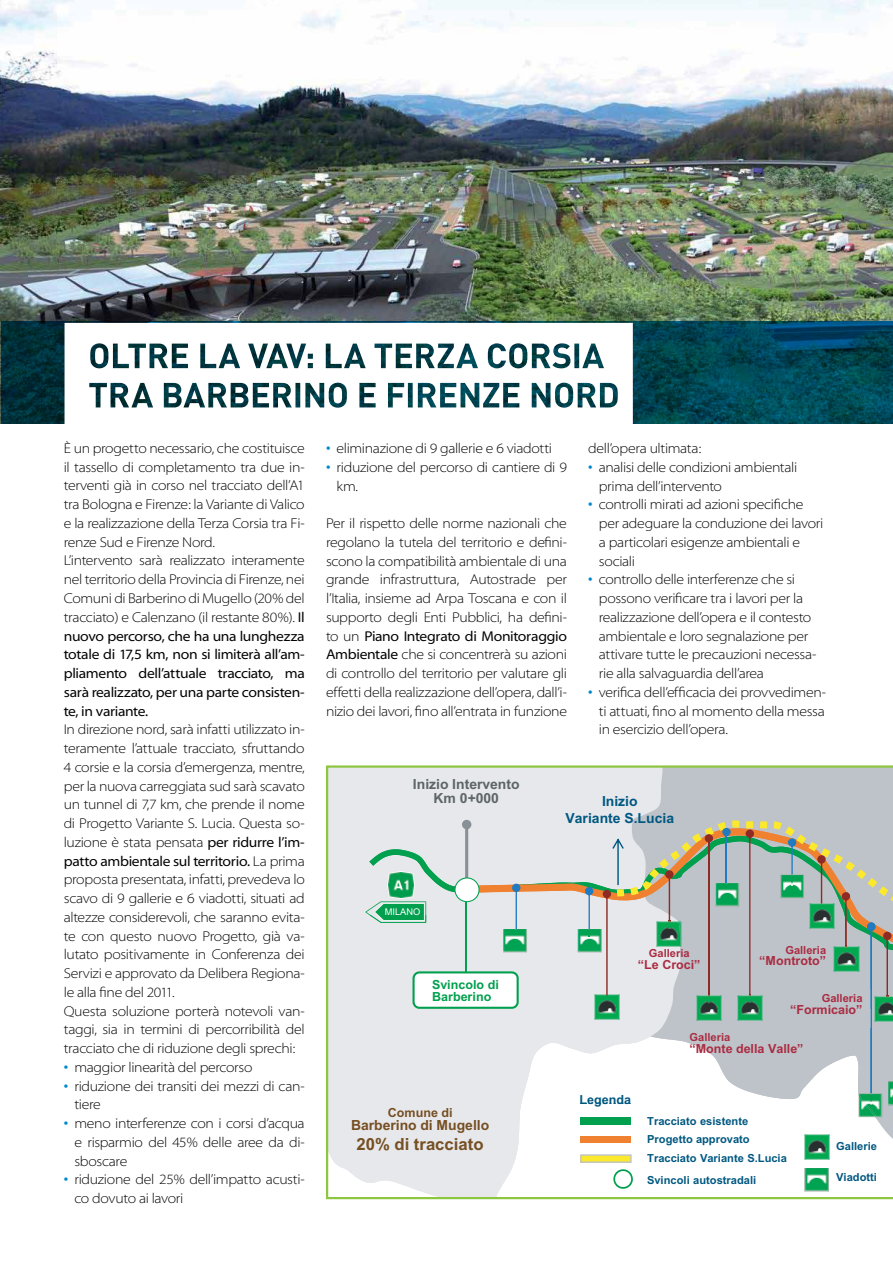
<style>
.page{position:relative;width:893px;height:1263px;background:#fff}
.page>*{position:absolute;margin:0;border:0;box-sizing:border-box;transform-origin:0 0}
.t1{font:700 16.65px "Arial";color:#764f23}
.t2{font:14.25px/18.8px "Myriad MM 215 700";letter-spacing:-.025em;color:#000}
.t3{font:14.25px/18.8px "Myriad MM 400 700";letter-spacing:-.025em;color:#000;text-align:justify}
.t4{font:700 13.95px/16.8px "Arial";color:#005881;text-align:center}
.t5{font:700 13.95px/13.4px "Arial";color:#5d6567;text-align:center}
.t6{font:700 13.95px "Arial";color:#764f23}
.t7{font:700 12.6px "Arial";color:#aa2c42}
.t8{font:700 12.6px/12px "Arial";color:#00a04e}
.t9{font:700 12.6px "Arial";color:#764f23}
.t10{font:700 12.6px "Arial";color:#005881}
.t11{font:700 11.1px/18.5px "Arial";color:#005881}
.t12{font:700 11.1px "Arial";color:#aa2c42}
.t13{font:9.3px "Arial";color:#fff}
.s1{font-family:"Myriad MM 400 700"}
.s2{font-family:"Myriad MM 215 700"}
.s3{font-family:"Myriad MM 565 600";color:#0089cf}
</style>
<div class="page">
<svg style="left:326px;top:765px;width:567px;height:434px"></svg>
<img style="left:0;top:0;width:893px;height:423px">
<svg style="left:1px;top:321px;width:892px;height:102px;background:#004250"></svg>
<svg style="left:65px;top:323px;width:568px;height:101px"></svg>
<p class="t2" style="left:64px;top:439px;width:243px">È un progetto necessario, che costituisce il tassello di completamento tra due in&shy;terventi già in corso nel tracciato dell’A1 tra Bologna e Firenze: la Variante di Valico e la realizzazione della Terza Corsia tra Fi&shy;renze Sud e Firenze Nord.<br>L’intervento sarà realizzato interamente nel territorio della Provincia di Firenze, nei Comuni di Barberino di Mugello (20% del tracciato) e Calenzano (il restante 80%). <span class="s1">Il</span></p>
<p class="t3" style="left:64px;top:627px;width:242px">nuovo percorso, che ha una lunghezza totale di 17,5 km, non si limiterà all’am&shy;pliamento dell’attuale tracciato, ma sarà realizzato, per una parte consisten&shy;te, in variante.</p>
<p class="t2" style="left:64px;top:721px;width:243px;text-align:justify">In direzione nord, sarà infatti utilizzato in&shy;teramente l’attuale tracciato, sfruttando 4 corsie e la corsia d’emergenza, mentre, per la nuova carreggiata sud sarà scavato un tunnel di 7,7 km, che prende il nome di Progetto Variante S. Lucia. Questa so&shy;luzione è stata pensata <span class="s1">per ridurre l’im-</span></p>
<p class="t3" style="left:64px;top:852px;width:242px">patto ambientale sul territorio. <span class="s2">La prima</span></p>
<p class="t2" style="left:64px;top:871px;width:243px">proposta presentata, infatti, prevedeva lo scavo di 9 gallerie e 6 viadotti, situati ad altezze considerevoli, che saranno evita&shy;te con questo nuovo Progetto, già va&shy;lutato positivamente in Conferenza dei Servizi e approvato da Delibera Regiona&shy;le alla fine del 2011.<br>Questa soluzione porterà notevoli van&shy;taggi, sia in termini di percorribilità del tracciato che di riduzione degli sprechi:</p>
<p class="t2" style="left:64px;top:1058px;width:190px"><span class="s3">•</span> maggior linearità del percorso</p>
<p class="t2" style="left:74px;top:1077px;width:232px;text-indent:-11px"><span class="s3">•</span> riduzione dei transiti dei mezzi di can&shy;tiere</p>
<p class="t2" style="left:74px;top:1115px;width:232px;text-align:justify;text-indent:-11px"><span class="s3">•</span> meno interferenze con i corsi d’acqua e risparmio del 45% delle aree da di&shy;sboscare</p>
<p class="t2" style="left:74px;top:1171px;width:232px;text-indent:-11px"><span class="s3">•</span> riduzione del 25% dell’impatto acusti&shy;co dovuto ai lavori</p>
<p class="t2" style="left:326px;top:440px;width:228px"><span class="s3">•</span> eliminazione di 9 gallerie e 6 viadotti</p>
<p class="t2" style="left:337px;top:458px;width:232px;text-indent:-11px"><span class="s3">•</span> riduzione del percorso di cantiere di 9 km.</p>
<p class="t2" style="left:326px;top:515px;width:243px;text-align:justify">Per il rispetto delle norme nazionali che regolano la tutela del territorio e defini&shy;scono la compatibilità ambientale di una grande infrastruttura, Autostrade per l’Italia, insieme ad Arpa Toscana e con il supporto degli Enti Pubblici, ha defini-</p>
<p class="t3" style="left:326px;top:627px;width:242px"><span class="s2">to un</span> Piano I ntegrato di Monitoraggio</p>
<p class="t2" style="left:326px;top:646px;width:243px;text-align:justify"><span class="s1">Ambientale</span> che si concentrerà su azioni di controllo del territorio per valutare gli effetti della realizzazione dell’opera, dall’i&shy;nizio dei lavori, fino all’entrata in funzione</p>
<p class="t2" style="left:588px;top:440px;width:114px">dell’opera ultimata:</p>
<p class="t2" style="left:599px;top:458px;width:200px;text-indent:-11px"><span class="s3">•</span> analisi delle condizioni ambientali prima dell’intervento</p>
<p class="t2" style="left:599px;top:496px;width:226px;text-indent:-11px"><span class="s3">•</span> controlli mirati ad azioni specifiche per adeguare la conduzione dei lavori a particolari esigenze ambientali e sociali</p>
<p class="t2" style="left:599px;top:571px;width:219px;text-indent:-11px"><span class="s3">•</span> controllo delle interferenze che si possono verificare tra i lavori per la realizzazione dell’opera e il contesto ambientale e loro segnalazione per attivare tutte le precauzioni necessa&shy;rie alla salvaguardia dell’area</p>
<p class="t2" style="left:599px;top:683px;width:229px;text-align:justify;text-indent:-11px"><span class="s3">•</span> verifica dell’efficacia dei provvedimen&shy;ti attuati, fino al momento della messa in esercizio dell’opera.</p>
<p class="t5" style="left:413px;top:779px;width:108px">Inizio Intervento<br>Km 0+000</p>
<p class="t13" style="left:385px;top:906px;width:37px">MILANO</p>
<p class="t8" style="left:432px;top:980px;width:68px">Svincolo di<br>Barberino</p>
<p class="t9" style="left:388px;top:1107px;width:66px">Comune di</p>
<p class="t6" style="left:351px;top:1120px;width:140px">Barberino di Mugello</p>
<p class="t1" style="left:357px;top:1138px;width:129px">20% di tracciato</p>
<p class="t4" style="left:566px;top:794px;width:110px">Inizio<br>Variante S.Lucia</p>
<p class="t4" style="left:601px;top:797px;width:37px">Inizio</p>
<p class="t12" style="left:649px;top:949px;width:42px">Galleria</p>
<p class="t7" style="left:638px;top:959px;width:64px">“Le Croci”</p>
<p class="t12" style="left:785px;top:945px;width:42px">Galleria</p>
<p class="t7" style="left:759px;top:956px;width:68px">“Montroto”</p>
<p class="t12" style="left:822px;top:994px;width:42px">Galleria</p>
<p class="t7" style="left:790px;top:1005px;width:74px">“Formicaio”</p>
<p class="t10" style="left:579px;top:1095px;width:53px">Legenda</p>
<p class="t12" style="left:689px;top:1033px;width:42px">Galleria</p>
<p class="t7" style="left:689px;top:1044px;width:116px">“Monte della Valle”</p>
<p class="t11" style="left:647px;top:1113px;width:104px">Tracciato esistente<br>Progetto approvato</p>
<p class="t11" style="left:647px;top:1150px;width:141px">Tracciato Variante S.Lucia</p>
<p class="t11" style="left:836px;top:1137px;width:42px">Gallerie</p>
<p class="t11" style="left:647px;top:1172px;width:110px">Svincoli autostradali</p>
<p class="t11" style="left:836px;top:1168px;width:42px">Viadotti</p>
</div>
